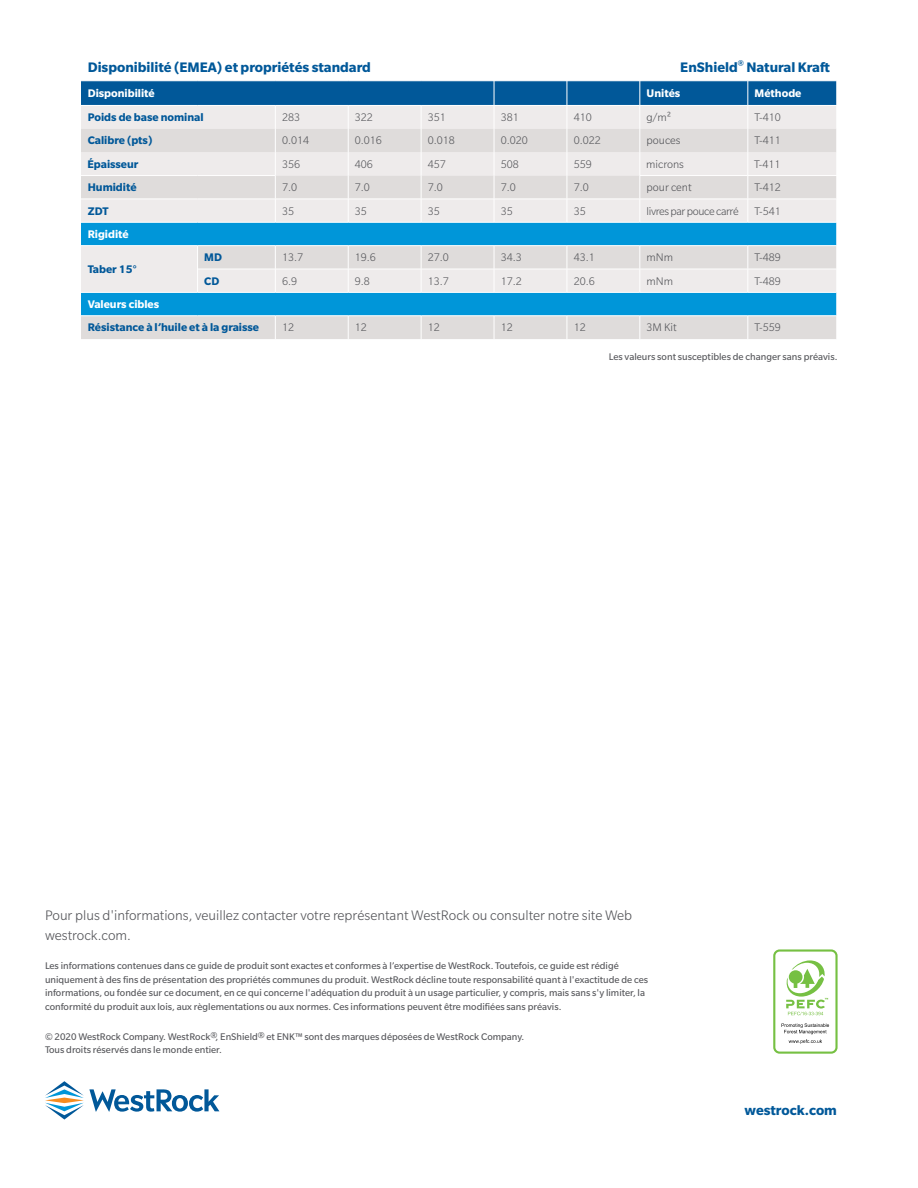
<style>
.page{position:relative;width:918px;height:1188px;background:#fff}
.page>*{position:absolute;margin:0;border:0;box-sizing:border-box;transform-origin:0 0}
.t1{font:300 15px/19.5px "Slate Pro";color:#55565a}
.t2{font:700 15px "Slate Pro";color:#015899}
.t3{font:300 12px "Slate Pro";color:#55565a}
.t4{font:700 12px "Slate Pro";color:#015899}
.t5{font:700 12px "Slate Pro";color:#fff}
.t6{font:300 12px "Slate Pro";letter-spacing:-.03em;color:#55565a}
.t7{font:10.5px/13.5px "Slate Pro";color:#55565a}
</style>
<div class="page">
<svg style="left:45px;top:1081px;width:174px;height:39px"></svg>
<svg style="left:81px;top:80px;width:756px;height:259px;background:#aacadb"></svg>
<div style="left:773px;top:949px;width:65px;height:105px;border:2px solid #76c043;border-radius:5px"></div>
<svg style="left:782px;top:1023px;width:47px;height:21px"></svg>
<svg style="left:786px;top:960px;width:42px;height:55px"></svg>
<h1 class="t2" style="left:88px;top:59px;width:285px">Disponibilité (EMEA) et propriétés standard</h1>
<h1 class="t2" style="left:680px;top:59px;width:151px">EnShield<sup>®</sup> Natural Kraft</h1>
<p class="t5" style="left:88px;top:86px;width:69px">Disponibilité</p>
<p class="t5" style="left:647px;top:86px;width:35px">Unités</p>
<p class="t5" style="left:755px;top:86px;width:48px">Méthode</p>
<p class="t4" style="left:88px;top:111px;width:117px">Poids de base nominal</p>
<p class="t3" style="left:282px;top:111px;width:19px">283</p>
<p class="t3" style="left:355px;top:111px;width:19px">322</p>
<p class="t3" style="left:428px;top:111px;width:19px">351</p>
<p class="t3" style="left:501px;top:111px;width:19px">381</p>
<p class="t3" style="left:574px;top:111px;width:19px">410</p>
<p class="t3" style="left:647px;top:111px;width:26px">g/m²</p>
<p class="t3" style="left:755px;top:111px;width:28px">T-410</p>
<p class="t4" style="left:88px;top:134px;width:66px">Calibre (pts)</p>
<p class="t3" style="left:282px;top:134px;width:28px">0.014</p>
<p class="t3" style="left:355px;top:134px;width:28px">0.016</p>
<p class="t3" style="left:428px;top:134px;width:28px">0.018</p>
<p class="t3" style="left:501px;top:134px;width:28px">0.020</p>
<p class="t3" style="left:574px;top:134px;width:28px">0.022</p>
<p class="t3" style="left:647px;top:134px;width:36px">pouces</p>
<p class="t3" style="left:755px;top:134px;width:28px">T-411</p>
<p class="t4" style="left:87px;top:157px;width:53px">Épaisseur</p>
<p class="t3" style="left:282px;top:158px;width:19px">356</p>
<p class="t3" style="left:355px;top:158px;width:19px">406</p>
<p class="t3" style="left:428px;top:158px;width:19px">457</p>
<p class="t3" style="left:501px;top:158px;width:19px">508</p>
<p class="t3" style="left:574px;top:158px;width:19px">559</p>
<p class="t3" style="left:646px;top:158px;width:39px">microns</p>
<p class="t3" style="left:754px;top:158px;width:28px">T-411</p>
<p class="t4" style="left:88px;top:181px;width:50px">Humidité</p>
<p class="t3" style="left:282px;top:181px;width:16px">7.0</p>
<p class="t3" style="left:355px;top:181px;width:16px">7.0</p>
<p class="t3" style="left:428px;top:181px;width:16px">7.0</p>
<p class="t3" style="left:501px;top:181px;width:16px">7.0</p>
<p class="t3" style="left:574px;top:181px;width:16px">7.0</p>
<p class="t3" style="left:647px;top:181px;width:47px">pour cent</p>
<p class="t3" style="left:755px;top:181px;width:28px">T-412</p>
<p class="t4" style="left:88px;top:204px;width:22px">ZDT</p>
<p class="t3" style="left:282px;top:205px;width:13px">35</p>
<p class="t3" style="left:355px;top:205px;width:13px">35</p>
<p class="t3" style="left:428px;top:205px;width:13px">35</p>
<p class="t3" style="left:501px;top:205px;width:13px">35</p>
<p class="t3" style="left:574px;top:205px;width:13px">35</p>
<p class="t6" style="left:647px;top:205px;width:94px">livres par pouce carré</p>
<p class="t3" style="left:755px;top:205px;width:28px">T-541</p>
<p class="t5" style="left:88px;top:227px;width:43px">Rigidité</p>
<p class="t4" style="left:88px;top:262px;width:51px">Taber 15°</p>
<p class="t4" style="left:204px;top:251px;width:19px">MD</p>
<p class="t3" style="left:282px;top:251px;width:22px">13.7</p>
<p class="t3" style="left:355px;top:251px;width:22px">19.6</p>
<p class="t3" style="left:428px;top:251px;width:22px">27.0</p>
<p class="t3" style="left:501px;top:251px;width:22px">34.3</p>
<p class="t3" style="left:574px;top:251px;width:22px">43.1</p>
<p class="t3" style="left:647px;top:251px;width:28px">mNm</p>
<p class="t3" style="left:755px;top:251px;width:28px">T-489</p>
<p class="t4" style="left:204px;top:274px;width:17px">CD</p>
<p class="t3" style="left:282px;top:275px;width:16px">6.9</p>
<p class="t3" style="left:355px;top:275px;width:16px">9.8</p>
<p class="t3" style="left:428px;top:275px;width:22px">13.7</p>
<p class="t3" style="left:501px;top:275px;width:22px">17.2</p>
<p class="t3" style="left:574px;top:275px;width:22px">20.6</p>
<p class="t3" style="left:647px;top:275px;width:28px">mNm</p>
<p class="t3" style="left:755px;top:275px;width:28px">T-489</p>
<p class="t5" style="left:88px;top:298px;width:73px">Valeurs cibles</p>
<p class="t4" style="left:88px;top:321px;width:173px">Résistance à l’huile et à la graisse</p>
<p class="t3" style="left:282px;top:321px;width:13px">12</p>
<p class="t3" style="left:355px;top:321px;width:13px">12</p>
<p class="t3" style="left:428px;top:321px;width:13px">12</p>
<p class="t3" style="left:501px;top:321px;width:13px">12</p>
<p class="t3" style="left:574px;top:321px;width:13px">12</p>
<p class="t3" style="left:647px;top:321px;width:32px">3M Kit</p>
<p class="t3" style="left:755px;top:321px;width:28px">T-559</p>
<p class="t7" style="left:609px;top:350px;width:230px">Les valeurs sont susceptibles de changer sans préavis.</p>
<h1 class="t1" style="left:45px;top:906px;width:589px">Pour plus d'informations, veuillez contacter votre représentant WestRock ou consulter notre site Web westrock.com.</h1>
<p class="t7" style="left:45px;top:959px;width:605px">Les informations contenues dans ce guide de produit sont exactes et conformes à l’expertise de WestRock. Toutefois, ce guide est rédigé uniquement à des fins de présentation des propriétés communes du produit. WestRock décline toute responsabilité quant à l'exactitude de ces informations, ou fondée sur ce document, en ce qui concerne l'adéquation du produit à un usage particulier, y compris, mais sans s'y limiter, la conformité du produit aux lois, aux règlementations ou aux normes. Ces informations peuvent être modifiées sans préavis.</p>
<p class="t7" style="left:45px;top:1029px;width:481px">© 2020 WestRock Company. WestRock®, EnShield® et ENK™ sont des marques déposées de WestRock Company.<br>Tous droits réservés dans le monde entier.</p>
<h1 class="t2" style="left:745px;top:1101px;width:94px">westrock.com</h1>
</div>
